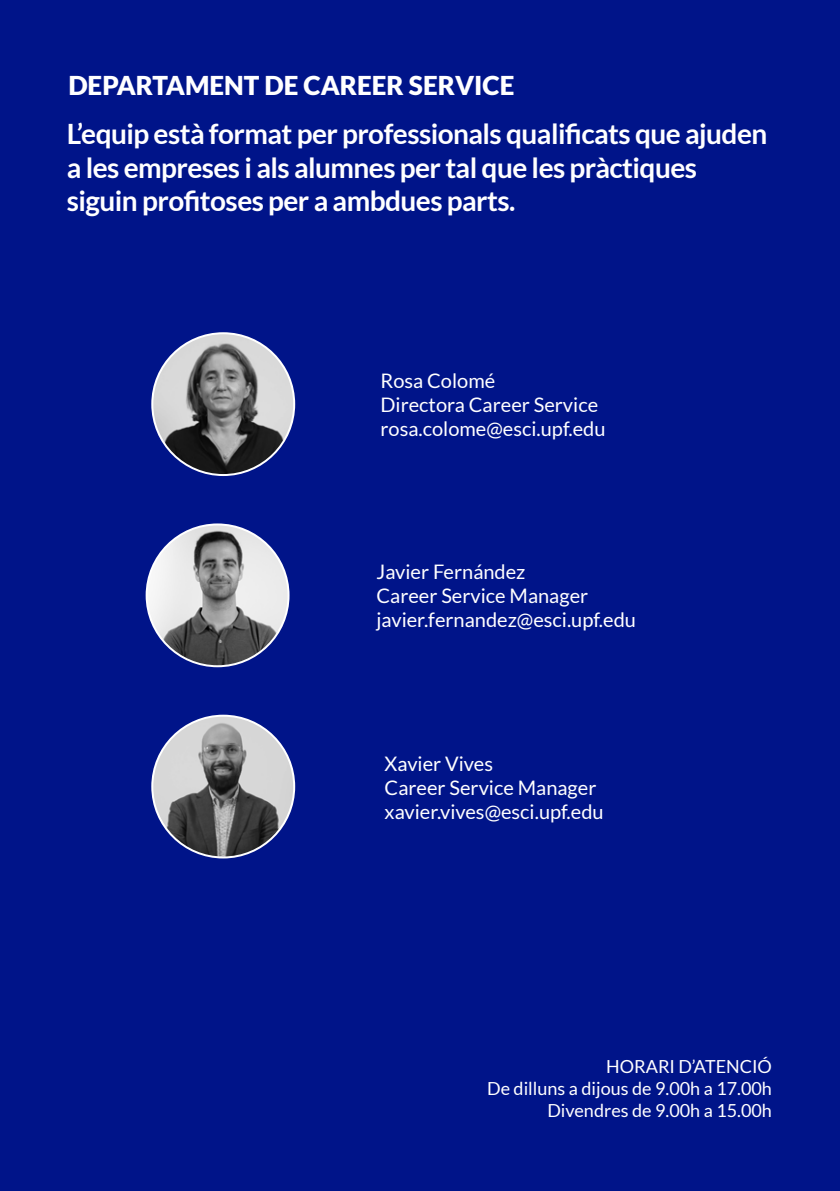
<style>
.page{position:relative;width:840px;height:1191px;background:#fff}
.page>*{position:absolute;margin:0;border:0;box-sizing:border-box;transform-origin:0 0}
.t1{font:700 28px/33.6px "Lato";letter-spacing:-.02em;color:#fff}
.t2{font:900 26px "Lato";color:#fff}
.t3{font:20px "Lato";color:#fff}
.t4{font:18px "Lato";color:#fff}
</style>
<div class="page">
<div style="left:0;top:0;width:839px;height:1191px;background:#001489"></div>
<img style="left:146px;top:524px;width:142px;height:142px;border-radius:71px">
<img style="left:152px;top:715px;width:142px;height:142px;border-radius:71px">
<img style="left:152px;top:333px;width:142px;height:142px;border-radius:71px">
<p class="t2" style="left:68px;top:70px;width:447px">DEPARTAMENT DE CAREER SERVICE</p>
<p class="t1" style="left:67px;top:117px;width:701px">L’equip està format per professionals qualificats que ajuden a les empreses i als alumnes per tal que les pràctiques siguin profitoses per a ambdues parts.</p>
<p class="t3" style="left:380px;top:370px;width:116px">Rosa Colomé</p>
<p class="t3" style="left:380px;top:394px;width:219px">Directora Career Service</p>
<p class="t3" style="left:380px;top:418px;width:226px">rosa.colome@esci.upf.edu</p>
<p class="t3" style="left:376px;top:561px;width:150px">Javier Fernández</p>
<p class="t3" style="left:376px;top:585px;width:213px">Career Service Manager</p>
<p class="t3" style="left:376px;top:609px;width:261px">javier.fernandez@esci.upf.edu</p>
<p class="t3" style="left:384px;top:752px;width:110px">Xavier Vives</p>
<p class="t3" style="left:384px;top:776px;width:213px">Career Service Manager</p>
<p class="t3" style="left:384px;top:800px;width:220px">xavier.vives@esci.upf.edu</p>
<p class="t4" style="left:605px;top:1056px;width:167px">HORARI D’ATENCIÓ</p>
<p class="t4" style="left:487px;top:1078px;width:286px">De dilluns a dijous de 9.00h a 17.00h</p>
<p class="t4" style="left:547px;top:1100px;width:226px">Divendres de 9.00h a 15.00h</p>
</div>
